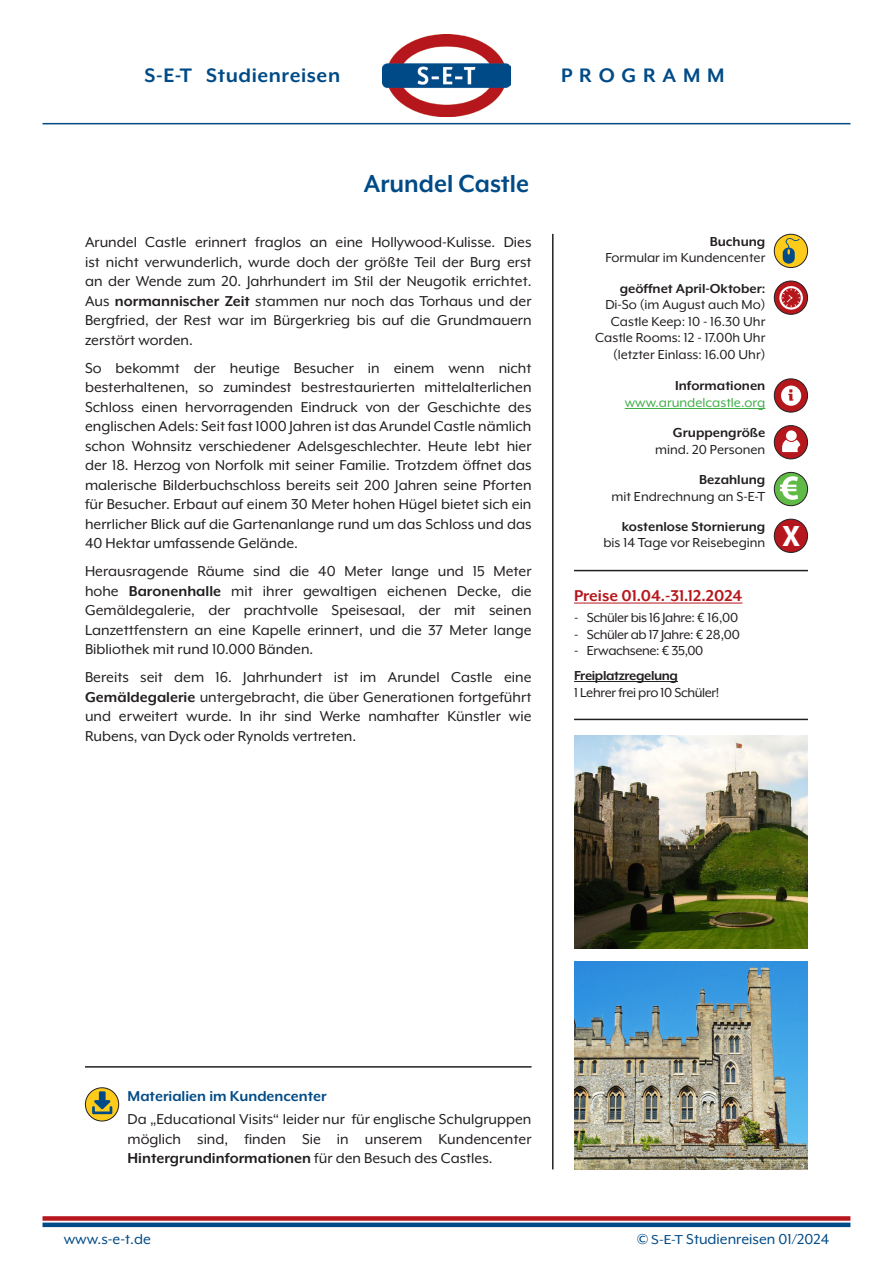
<style>
.page{position:relative;width:893px;height:1263px;background:#fff}
.page>*{position:absolute;margin:0;border:0;box-sizing:border-box;transform-origin:0 0}
.t1{font:700 29.7px "Myriad Pro";color:#fff}
.t2{font:700 28.35px "Mr Eaves XL Mod OT";color:#004b87;scale:.95 1}
.t3{font:700 22.5px "Mr Eaves XL Mod OT";letter-spacing:.025em;color:#004b87}
.t4{font:700 18px "Mr Eaves XL Mod OT";color:#b6171c}
.t5{font:16.5px/19.5px "Mr Eaves XL Mod OT";color:#231f20;text-align:justify}
.t6{font:16.5px "Mr Eaves XL Mod OT";color:#004b87}
.t7{font:700 16.5px "Mr Eaves XL Mod OT";color:#004b87}
.t8{font:15px "Mr Eaves XL Mod OT";color:#231f20}
.t9{font:15px "Mr Eaves XL Mod OT";letter-spacing:-.025em;color:#231f20}
.t10{font:700 15px "Mr Eaves XL Mod OT";color:#231f20}
.t11{font:15px "Mr Eaves XL Mod OT";color:#40ae49}
.t12{font:700 15px "Mr Eaves XL Mod OT";letter-spacing:-.025em;color:#231f20}
.s1{font-weight:700}
.s2{font-size:14.85px}
</style>
<div class="page">
<hr style="left:552px;top:234px;width:2px;height:935px;background:#231f20">
<img style="left:383px;top:34px;width:127px;height:82px">
<hr style="left:43px;top:123px;width:807px;height:1px;background:#004b87">
<div style="left:43px;top:1216px;width:807px;height:5px;background:#b6171c"></div>
<div style="left:43px;top:1222px;width:807px;height:5px;background:#004b87"></div>
<img style="left:574px;top:961px;width:234px;height:208px">
<img style="left:574px;top:736px;width:234px;height:212px">
<div style="left:774px;top:234px;width:33px;height:33px;background:#fecb1b;border-radius:17px"></div>
<svg style="left:783px;top:238px;width:17px;height:26px"></svg>
<div style="left:774px;top:234px;width:34px;height:34px;border:1px solid #231f20;border-radius:50%"></div>
<svg style="left:774px;top:281px;width:33px;height:33px"></svg>
<svg style="left:779px;top:286px;width:24px;height:24px"></svg>
<div style="left:774px;top:281px;width:34px;height:34px;border:1px solid #231f20;border-radius:50%"></div>
<div style="left:774px;top:379px;width:33px;height:33px;background:#b6171c;border-radius:17px"></div>
<svg style="left:781px;top:386px;width:20px;height:20px"></svg>
<div style="left:774px;top:378px;width:34px;height:34px;border:1px solid #231f20;border-radius:50%"></div>
<hr style="left:625px;top:408px;width:140px;height:1px;background:#40ae49">
<hr style="left:574px;top:570px;width:234px;height:1px;background:#231f20">
<hr style="left:574px;top:719px;width:234px;height:1px;background:#231f20">
<div style="left:774px;top:426px;width:33px;height:33px;background:#b6171c;border-radius:17px"></div>
<svg style="left:782px;top:440px;width:18px;height:12px"></svg>
<div style="left:786px;top:430px;width:11px;height:11px;background:#fff;border-radius:50%"></div>
<div style="left:774px;top:425px;width:34px;height:34px;border:1px solid #231f20;border-radius:50%"></div>
<hr style="left:85px;top:1066px;width:446px;height:1px;background:#231f20">
<svg style="left:85px;top:1088px;width:34px;height:33px"></svg>
<svg style="left:92px;top:1091px;width:20px;height:23px"></svg>
<div style="left:85px;top:1087px;width:34px;height:34px;border:1px solid #231f20;border-radius:50%"></div>
<hr style="left:574px;top:603px;width:168px;height:1px;background:#b6171c">
<hr style="left:574px;top:681px;width:104px;height:1px;background:#231f20">
<div style="left:774px;top:472px;width:33px;height:34px;background:#60bb46;border-radius:17px"></div>
<svg style="left:780px;top:476px;width:18px;height:24px"></svg>
<div style="left:774px;top:472px;width:34px;height:34px;border:1px solid #231f20;border-radius:50%"></div>
<div style="left:774px;top:519px;width:33px;height:33px;background:#b6171c;border-radius:17px"></div>
<div style="left:774px;top:519px;width:34px;height:34px;border:1px solid #231f20;border-radius:50%"></div>
<h3 class="t3" style="left:145px;top:63px;width:197px">S-E-T Studienreisen</h3>
<h3 class="t3" style="left:561px;top:63px;width:165px">P R O G R A M M</h3>
<p class="t2" style="left:364px;top:167px;width:175px">Arundel Castle</p>
<p class="t5" style="left:85px;top:232px;width:448px">Arundel Castle erinnert fraglos an eine Hollywood-Kulisse. Dies ist nicht verwunderlich, wurde doch der größte Teil der Burg erst an der Wende zum 20. Jahrhundert im Stil der Neugotik errichtet.<br>Aus <span class="s1">normannischer Zeit</span> stammen nur noch das Torhaus und der Bergfried, der Rest war im Bürgerkrieg bis auf die Grundmauern zerstört worden.</p>
<p class="t5" style="left:85px;top:358px;width:448px">So bekommt der heutige Besucher in einem wenn nicht besterhaltenen, so zumindest bestrestaurierten mittelalterlichen Schloss einen hervorragenden Eindruck von der Geschichte des englischen Adels: Seit fast 1000 Jahren ist das Arundel Castle nämlich schon Wohnsitz verschiedener Adelsgeschlechter. Heute lebt hier der 18. Herzog von Norfolk mit seiner Familie. Trotzdem öffnet das malerische Bilderbuchschloss bereits seit 200 Jahren seine Pforten für Besucher. Erbaut auf einem 30 Meter hohen Hügel bietet sich ein herrlicher Blick auf die Gartenanlange rund um das Schloss und das 40 Hektar umfassende Gelände.</p>
<p class="t5" style="left:85px;top:561px;width:448px">Herausragende Räume sind die 40 Meter lange und 15 Meter hohe <span class="s1">Baronenhalle</span> mit ihrer gewaltigen eichenen Decke, die Gemäldegalerie, der prachtvolle Speisesaal, der mit seinen Lanzettfenstern an eine Kapelle erinnert, und die 37 Meter lange Bibliothek mit rund 10.000 Bänden.</p>
<p class="t5" style="left:85px;top:667px;width:448px">Bereits seit dem 16. Jahrhundert ist im Arundel Castle eine <span class="s1">Gemäldegalerie</span> untergebracht, die über Generationen fortgeführt und erweitert wurde. In ihr sind Werke namhafter Künstler wie Rubens, van Dyck oder Rynolds vertreten.</p>
<p class="t10" style="left:710px;top:233px;width:57px">Buchung</p>
<p class="t8" style="left:605px;top:250px;width:162px">Formular im Kundencenter</p>
<p class="t10" style="left:620px;top:280px;width:147px">geöffnet April-Oktober:</p>
<p class="t8" style="left:605px;top:296px;width:162px">Di-So (im August auch Mo)</p>
<p class="t8" style="left:611px;top:313px;width:156px">Castle Keep: 10 - 16.30 Uhr</p>
<p class="t8" style="left:595px;top:329px;width:172px">Castle Rooms: 12 - 17.00h Uhr</p>
<p class="t8" style="left:613px;top:346px;width:154px">(letzter Einlass: 16.00 Uhr)</p>
<p class="t10" style="left:675px;top:378px;width:92px">Informationen</p>
<p class="t11" style="left:625px;top:394px;width:142px">www.arundelcastle.org</p>
<p class="t10" style="left:673px;top:424px;width:94px">Gruppengröße</p>
<p class="t8" style="left:655px;top:441px;width:112px">mind. 20 Personen</p>
<p class="t10" style="left:699px;top:471px;width:68px">Bezahlung</p>
<p class="t8" style="left:611px;top:488px;width:155px">mit Endrechnung an S-E-T</p>
<p class="t10" style="left:622px;top:518px;width:145px">kostenlose Stornierung</p>
<p class="t8" style="left:603px;top:535px;width:163px">bis 14 Tage vor Reisebeginn</p>
<p class="t4" style="left:574px;top:586px;width:170px">Preise 01.04.-31.12.2024</p>
<p class="t9" style="left:574px;top:609px;width:166px">- Schüler bis 16 Jahre: € 16,00</p>
<p class="t9" style="left:574px;top:626px;width:168px">- Schüler ab 17 Jahre: € 28,00</p>
<p class="t9" style="left:574px;top:642px;width:131px">- Erwachsene: € 35,00</p>
<p class="t12" style="left:574px;top:667px;width:105px">Freiplatzregelung</p>
<p class="t9" style="left:574px;top:684px;width:147px">1 Lehrer frei pro 10 Schüler!</p>
<p class="t1" style="left:782px;top:517px;width:20px">X</p>
<p class="t7" style="left:128px;top:1086px;width:201px">Materialien im Kundencenter</p>
<p class="t5" style="left:128px;top:1109px;width:405px">Da „Educational Visits“ leider nur für englische Schulgruppen möglich sind, finden Sie in unserem Kundencenter <span class="s1">Hintergrundinformationen</span> für den Besuch des Castles.</p>
<p class="t6" style="left:64px;top:1230px;width:89px">www.s-e-t.de</p>
<p class="t6" style="left:637px;top:1230px;width:194px">© <span class="s2">S-E-T</span> Studienreisen 01/2024</p>
</div>
